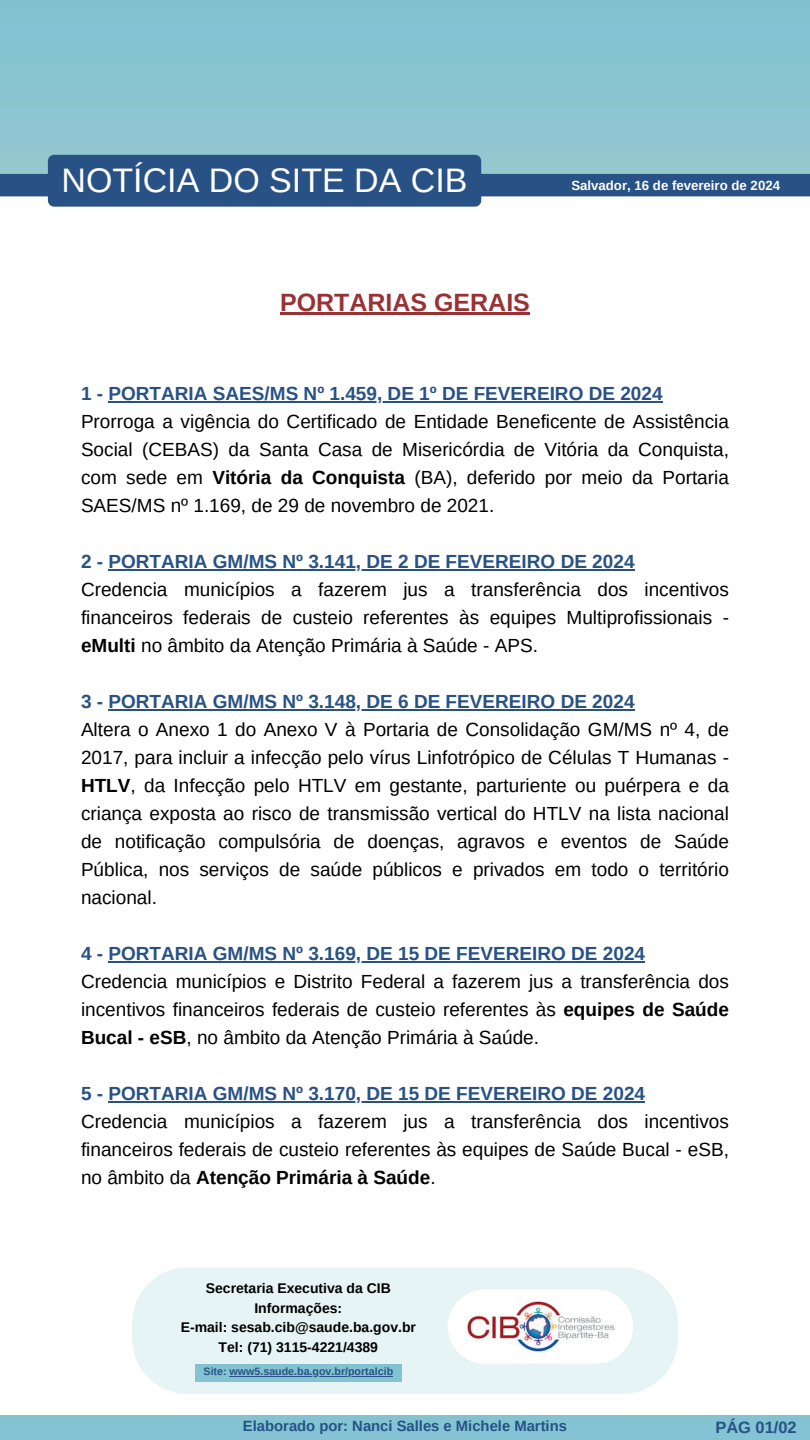
<style>
.page{position:relative;width:810px;height:1440px;background:#fff}
.page>*{position:absolute;margin:0;border:0;box-sizing:border-box;transform-origin:0 0}
.t1{font:34px "Arimo";color:#fff}
.t2{font:700 25px "Arimo";color:#993234}
.t3{font:19px/28px "Arimo";color:#000;text-align:justify}
.t4{font:700 19px "Arimo";color:#285185}
.t5{font:700 16.4px "Arimo";color:#285185}
.t6{font:700 14.8px "Arimo";color:#285185}
.t7{font:700 14px/19.5px "Arimo";color:#000;text-align:center}
.t8{font:700 13.2px "Arimo";color:#fff}
.t9{font:700 10.7px "Arimo";color:#285185}
.s1{font-weight:700}
</style>
<div class="page">
<hr style="left:280px;top:313px;width:250px;height:2px;background:#993234">
<hr style="left:108px;top:401px;width:555px;height:2px;background:#285185">
<hr style="left:108px;top:569px;width:527px;height:2px;background:#285185">
<hr style="left:108px;top:709px;width:527px;height:2px;background:#285185">
<hr style="left:108px;top:961px;width:537px;height:2px;background:#285185">
<hr style="left:108px;top:1101px;width:537px;height:2px;background:#285185">
<div style="left:0;top:174px;width:810px;height:22px;background:#285185"></div>
<div style="left:132px;top:1267px;width:546px;height:127px;background:#e6f4f5"></div>
<div style="left:196px;top:1364px;width:206px;height:18px;background:#83c2d1"></div>
<div style="left:448px;top:1290px;width:185px;height:74px;background:#fff;border-radius:37px"></div>
<img style="left:467px;top:1301px;width:148px;height:51px">
<div style="left:48px;top:155px;width:433px;height:52px;background:#285185"></div>
<hr style="left:230px;top:1376px;width:163px;height:1px;background:#285185">
<h5 class="t1" style="left:62px;top:162px;width:408px">NOTÍCIA DO SITE DA CIB</h5>
<h1 class="t2" style="left:280px;top:289px;width:251px">PORTARIAS GERAIS</h1>
<h4 class="t8" style="left:571px;top:178px;width:210px">Salvador, 16 de fevereiro de 2024</h4>
<h6 class="t4" style="left:81px;top:383px;width:583px">1 - PORTARIA SAES/MS Nº 1.459, DE 1º DE FEVEREIRO DE 2024</h6>
<h2 class="t3" style="left:81px;top:407px;width:649px">Prorroga a vigência do Certificado de Entidade Beneficente de Assistência Social (CEBAS) da Santa Casa de Misericórdia de Vitória da Conquista, com sede em <span class="s1">Vitória da Conquista</span> (BA), deferido por meio da Portaria SAES/MS nº 1.169, de 29 de novembro de 2021.</h2>
<h2 class="t4" style="left:81px;top:551px;width:555px">2 - PORTARIA GM/MS Nº 3.141, DE 2 DE FEVEREIRO DE 2024</h2>
<h3 class="t3" style="left:81px;top:575px;width:649px">Credencia municípios a fazerem jus a transferência dos incentivos financeiros federais de custeio referentes às equipes Multiprofissionais - <span class="s1">eMulti</span> no âmbito da Atenção Primária à Saúde - APS.</h3>
<h3 class="t4" style="left:81px;top:691px;width:555px">3 - PORTARIA GM/MS Nº 3.148, DE 6 DE FEVEREIRO DE 2024</h3>
<h3 class="t3" style="left:81px;top:715px;width:649px">Altera o Anexo 1 do Anexo V à Portaria de Consolidação GM/MS nº 4, de 2017, para incluir a infecção pelo vírus Linfotrópico de Células T Humanas - <span class="s1">HTLV</span>, da Infecção pelo HTLV em gestante, parturiente ou puérpera e da criança exposta ao risco de transmissão vertical do HTLV na lista nacional de notificação compulsória de doenças, agravos e eventos de Saúde Pública, nos serviços de saúde públicos e privados em todo o território nacional.</h3>
<h3 class="t4" style="left:81px;top:943px;width:566px">4 - PORTARIA GM/MS Nº 3.169, DE 15 DE FEVEREIRO DE 2024</h3>
<h3 class="t3" style="left:81px;top:967px;width:649px">Credencia municípios e Distrito Federal a fazerem jus a transferência dos incentivos financeiros federais de custeio referentes às <span class="s1">equipes de Saúde Bucal - eSB</span>, no âmbito da Atenção Primária à Saúde.</h3>
<h3 class="t4" style="left:81px;top:1083px;width:566px">5 - PORTARIA GM/MS Nº 3.170, DE 15 DE FEVEREIRO DE 2024</h3>
<h3 class="t3" style="left:81px;top:1107px;width:649px">Credencia municípios a fazerem jus a transferência dos incentivos financeiros federais de custeio referentes às equipes de Saúde Bucal - eSB, no âmbito da <span class="s1">Atenção Primária à Saúde</span>.</h3>
<h6 class="t7" style="left:181px;top:1278px;width:237px">Secretaria Executiva da CIB<br>Informações:<br>E-mail: sesab.cib@saude.ba.gov.br<br>Tel: (71) 3115-4221/4389</h6>
<p class="t9" style="left:204px;top:1366px;width:191px">Site: www5.saude.ba.gov.br/portalcib</p>
<p class="t6" style="left:243px;top:1418px;width:326px">Elaborado por: Nanci Salles e Michele Martins</p>
<p class="t5" style="left:715px;top:1418px;width:83px">PÁG 01/02</p>
</div>
